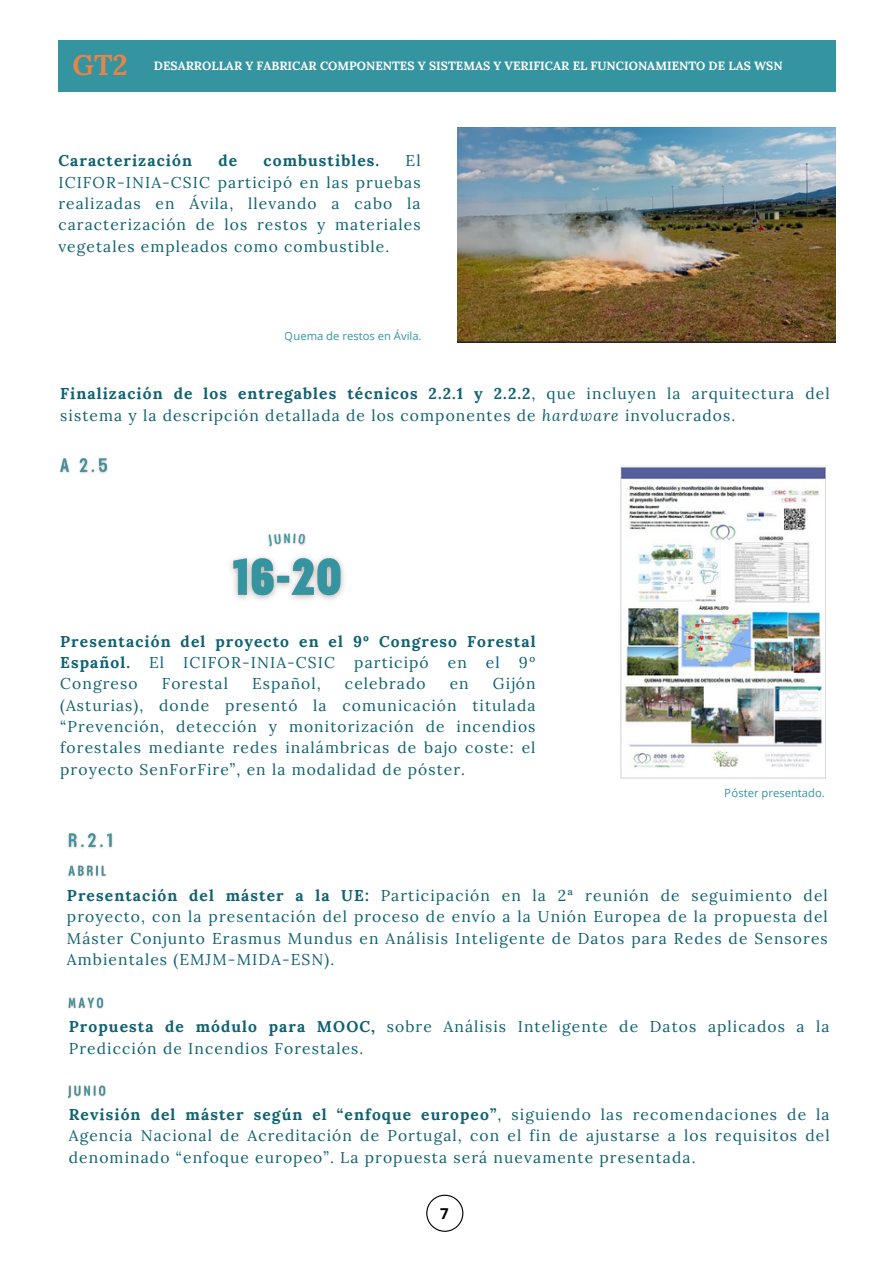
<style>
.page{position:relative;width:894px;height:1264px;background:#fff}
.page>*{position:absolute;margin:0;border:0;box-sizing:border-box;transform-origin:0 0}
.t1{font:700 28.5px "Lora";color:#e58548}
.t2{font:15.6px/21.5px "Lora";letter-spacing:.07em;color:#0e6171;text-align:justify}
.t3{font:700 15.6px/21.5px "Lora";letter-spacing:.07em;color:#0e6171;text-align:justify}
.t4{font:700 15px "Open Sans";color:#000}
.t5{font:700 12px "Lora";color:#fff}
.t6{font:expanded 11.4px "Placard Next";color:#3494a0}
.t7{font:11.25px "Open Sans";color:#3494a0}
.s1{font-weight:700}
.s2{font-style:italic}
.s3{font-weight:400}
</style>
<div class="page">
<div style="left:58px;top:41px;width:777px;height:50px;background:#3494a0"></div>
<svg style="left:426px;top:1194px;width:37px;height:37px"></svg>
<img style="left:620px;top:465px;width:204px;height:313px">
<img style="left:457px;top:128px;width:378px;height:215px">
<img style="left:230px;top:556px;width:114px;height:44px">
<img style="left:269px;top:534px;width:37px;height:14px">
<img style="left:59px;top:458px;width:49px;height:16px">
<img style="left:68px;top:865px;width:38px;height:12px">
<img style="left:68px;top:997px;width:36px;height:12px">
<img style="left:67px;top:1085px;width:39px;height:14px">
<img style="left:68px;top:833px;width:45px;height:16px">
<svg style="left:268px;top:534px;width:13px;height:12px"></svg>
<svg style="left:293px;top:534px;width:12px;height:10px"></svg>
<h1 class="t1" style="left:72px;top:47px;width:57px">GT2</h1>
<p class="t5" style="left:154px;top:58px;width:630px">DESARROLLAR Y FABRICAR COMPONENTES Y SISTEMAS Y VERIFICAR EL FUNCIONAMIENTO DE LAS WSN</p>
<p class="t3" style="left:58px;top:150px;width:135px">Caracterización</p>
<p class="t3" style="left:218px;top:150px;width:20px">de</p>
<p class="t3" style="left:263px;top:150px;width:117px">combustibles.</p>
<p class="t2" style="left:58px;top:150px;width:364px;text-indent:347px">El ICIFOR-INIA-CSIC participó en las pruebas realizadas en Ávila, llevando a cabo la caracterización de los restos y materiales vegetales empleados como combustible.</p>
<p class="t7" style="left:284px;top:328px;width:138px">Quema de restos en Ávila.</p>
<p class="t2" style="left:60px;top:383px;width:770px"><span class="s1">Finalización de los entregables técnicos 2.2.1 y 2.2.2</span>, que incluyen la arquitectura del sistema y la descripción detallada de los componentes de <span class="s2">hardware</span> involucrados.</p>
<p class="t6" style="left:284px;top:530px;width:8px">N</p>
<p class="t3" style="left:60px;top:630px;width:476px">Presentación del proyecto en el 9º Congreso Forestal Español. <span class="s3">El ICIFOR-INIA-CSIC participó en el 9º Congreso</span></p>
<p class="t2" style="left:60px;top:673px;width:476px;text-indent:432px">Gijón (Asturias), donde presentó la comunicación titulada “Prevención, detección y monitorización de incendios forestales mediante redes inalámbricas de bajo coste: el proyecto SenForFire”, en la modalidad de póster.</p>
<p class="t2" style="left:162px;top:673px;width:68px">Forestal</p>
<p class="t2" style="left:252px;top:673px;width:70px">Español,</p>
<p class="t2" style="left:345px;top:673px;width:82px">celebrado</p>
<p class="t2" style="left:449px;top:673px;width:21px">en</p>
<p class="t7" style="left:724px;top:785px;width:102px">Póster presentado.</p>
<p class="t2" style="left:67px;top:884px;width:762px"><span class="s1">Presentación del máster a la UE:</span> Participación en la 2ª reunión de seguimiento del proyecto, con la presentación del proceso de envío a la Unión Europea de la propuesta del Máster Conjunto Erasmus Mundus en Análisis Inteligente de Datos para Redes de Sensores Ambientales (EMJM-MIDA-ESN).</p>
<p class="t2" style="left:69px;top:1015px;width:762px"><span class="s1">Propuesta de módulo para MOOC,</span> sobre Análisis Inteligente de Datos aplicados a la<br>Predicción de Incendios Forestales.</p>
<p class="t2" style="left:69px;top:1103px;width:762px"><span class="s1">Revisión del máster según el “enfoque europeo”</span>, siguiendo las recomendaciones de la Agencia Nacional de Acreditación de Portugal, con el fin de ajustarse a los requisitos del denominado “enfoque europeo”. La propuesta será nuevamente presentada.</p>
<p class="t4" style="left:440px;top:1202px;width:10px">7</p>
</div>
